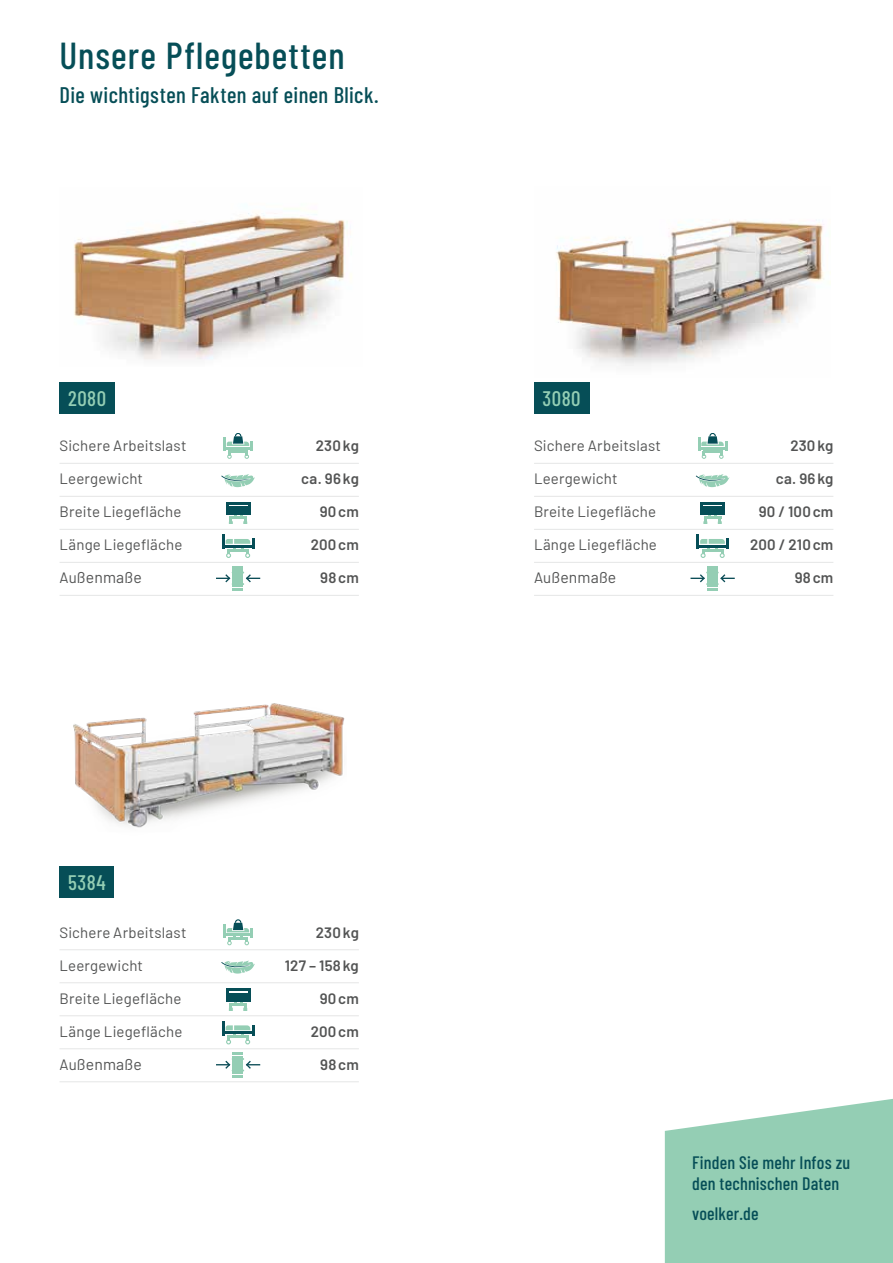
<style>
.page{position:relative;width:893px;height:1263px;background:#fff}
.page>*{position:absolute;margin:0;border:0;box-sizing:border-box;transform-origin:0 0}
.t1{font:500 37.5px "Barlow Condensed";letter-spacing:.03em;color:#064e57}
.t2{font:500 22.5px "Barlow Condensed";letter-spacing:.02em;color:#064e57}
.t3{font:500 21px "Barlow Condensed";letter-spacing:.025em;color:#94ceb4}
.t4{font:500 18px/21.6px "Barlow Condensed";letter-spacing:.01em;color:#064e57}
.t5{font:15.75px "Barlow";letter-spacing:.01em;color:#535454}
.t6{font:15px "Barlow";letter-spacing:.015em;color:#535454}
.t7{font:600 15px "Barlow";letter-spacing:.015em;color:#535454}
.s1{font-size:15px}
</style>
<div class="page">
<img style="left:556px;top:220px;width:275px;height:146px">
<img style="left:74px;top:213px;width:277px;height:147px">
<img style="left:73px;top:703px;width:272px;height:125px">
<div style="left:534px;top:382px;width:55px;height:32px;background:#064e57"></div>
<hr style="left:534px;top:463px;width:299px;height:1px;background:#e5e6e6">
<hr style="left:534px;top:496px;width:299px;height:1px;background:#e5e6e6">
<hr style="left:534px;top:529px;width:299px;height:1px;background:#e5e6e6">
<hr style="left:534px;top:562px;width:299px;height:1px;background:#e5e6e6">
<hr style="left:534px;top:595px;width:299px;height:1px;background:#e5e6e6">
<svg style="left:698px;top:433px;width:29px;height:26px"></svg>
<svg style="left:696px;top:474px;width:33px;height:13px"></svg>
<hr style="left:700px;top:502px;width:25px;height:3px;background:#064e57">
<svg style="left:700px;top:505px;width:25px;height:19px"></svg>
<hr style="left:704px;top:516px;width:17px;height:3px;background:#94ceb4">
<div style="left:700px;top:506px;width:25px;height:9px;background:#064e57"></div>
<hr style="left:696px;top:534px;width:3px;height:15px;background:#064e57">
<hr style="left:696px;top:545px;width:33px;height:3px;background:#064e57">
<svg style="left:700px;top:539px;width:29px;height:19px"></svg>
<svg style="left:690px;top:566px;width:45px;height:25px"></svg>
<hr style="left:60px;top:463px;width:299px;height:1px;background:#e5e6e6">
<hr style="left:60px;top:496px;width:299px;height:1px;background:#e5e6e6">
<hr style="left:60px;top:529px;width:299px;height:1px;background:#e5e6e6">
<hr style="left:60px;top:562px;width:299px;height:1px;background:#e5e6e6">
<hr style="left:60px;top:595px;width:299px;height:1px;background:#e5e6e6">
<hr style="left:223px;top:437px;width:3px;height:14px;background:#94ceb4">
<hr style="left:223px;top:447px;width:30px;height:2px;background:#94ceb4">
<svg style="left:227px;top:433px;width:26px;height:26px"></svg>
<svg style="left:221px;top:474px;width:34px;height:13px"></svg>
<hr style="left:226px;top:502px;width:24px;height:3px;background:#064e57">
<svg style="left:226px;top:505px;width:24px;height:19px"></svg>
<hr style="left:229px;top:516px;width:18px;height:3px;background:#94ceb4">
<div style="left:226px;top:506px;width:24px;height:9px;background:#064e57"></div>
<svg style="left:222px;top:534px;width:32px;height:24px"></svg>
<svg style="left:216px;top:566px;width:44px;height:25px"></svg>
<div style="left:60px;top:382px;width:55px;height:32px;background:#064e57"></div>
<div style="left:60px;top:866px;width:54px;height:32px;background:#064e57"></div>
<svg style="left:665px;top:1099px;width:228px;height:164px;background:#9ed2bb"></svg>
<hr style="left:60px;top:949px;width:299px;height:1px;background:#e5e6e6">
<hr style="left:60px;top:982px;width:299px;height:1px;background:#e5e6e6">
<hr style="left:60px;top:1015px;width:299px;height:1px;background:#e5e6e6">
<hr style="left:60px;top:1048px;width:299px;height:1px;background:#e5e6e6">
<hr style="left:60px;top:1081px;width:299px;height:1px;background:#e5e6e6">
<svg style="left:223px;top:919px;width:30px;height:26px"></svg>
<svg style="left:221px;top:961px;width:34px;height:12px"></svg>
<hr style="left:226px;top:988px;width:24px;height:3px;background:#064e57">
<svg style="left:226px;top:991px;width:24px;height:19px"></svg>
<hr style="left:229px;top:1002px;width:18px;height:3px;background:#94ceb4">
<div style="left:226px;top:993px;width:24px;height:8px;background:#064e57"></div>
<svg style="left:222px;top:1021px;width:32px;height:23px"></svg>
<svg style="left:216px;top:1052px;width:44px;height:25px"></svg>
<h1 class="t1" style="left:60px;top:29px;width:287px">Unsere Pflegebetten</h1>
<h2 class="t2" style="left:60px;top:79px;width:321px">Die wichtigsten Fakten auf einen Blick.</h2>
<h3 class="t3" style="left:68px;top:383px;width:39px">2080</h3>
<p class="t6" style="left:60px;top:435px;width:128px">Sichere Arbeitslast</p>
<p class="t7" style="left:316px;top:435px;width:45px">230kg</p>
<p class="t6" style="left:60px;top:468px;width:85px">Leergewicht</p>
<p class="t7" style="left:301px;top:468px;width:59px">ca. 96kg</p>
<p class="t6" style="left:60px;top:501px;width:123px">Breite Liegefläche</p>
<p class="t7" style="left:320px;top:501px;width:41px">90cm</p>
<p class="t6" style="left:60px;top:534px;width:124px">Länge Liegefläche</p>
<p class="t7" style="left:311px;top:534px;width:50px">200cm</p>
<p class="t5" style="left:60px;top:566px;width:84px"><span class="s1">Au</span>ßenmaße</p>
<p class="t7" style="left:320px;top:567px;width:40px">98cm</p>
<h3 class="t3" style="left:68px;top:867px;width:39px">5384</h3>
<p class="t6" style="left:60px;top:921px;width:128px">Sichere Arbeitslast</p>
<p class="t7" style="left:316px;top:921px;width:45px">230kg</p>
<p class="t6" style="left:60px;top:954px;width:85px">Leergewicht</p>
<p class="t7" style="left:285px;top:954px;width:76px">127 – 158kg</p>
<p class="t6" style="left:60px;top:987px;width:123px">Breite Liegefläche</p>
<p class="t7" style="left:320px;top:987px;width:41px">90cm</p>
<p class="t6" style="left:60px;top:1020px;width:124px">Länge Liegefläche</p>
<p class="t7" style="left:311px;top:1020px;width:50px">200cm</p>
<p class="t5" style="left:60px;top:1053px;width:84px"><span class="s1">Au</span>ßenmaße</p>
<p class="t7" style="left:320px;top:1053px;width:40px">98cm</p>
<h3 class="t3" style="left:543px;top:383px;width:39px">3080</h3>
<p class="t6" style="left:534px;top:435px;width:128px">Sichere Arbeitslast</p>
<p class="t7" style="left:790px;top:435px;width:45px">230kg</p>
<p class="t6" style="left:534px;top:468px;width:85px">Leergewicht</p>
<p class="t7" style="left:776px;top:468px;width:59px">ca. 96kg</p>
<p class="t6" style="left:534px;top:501px;width:123px">Breite Liegefläche</p>
<p class="t7" style="left:759px;top:501px;width:76px">90 / 100cm</p>
<p class="t6" style="left:534px;top:534px;width:124px">Länge Liegefläche</p>
<p class="t7" style="left:750px;top:534px;width:85px">200 / 210cm</p>
<p class="t5" style="left:534px;top:566px;width:84px"><span class="s1">Au</span>ßenmaße</p>
<p class="t7" style="left:795px;top:567px;width:40px">98cm</p>
<p class="t4" style="left:692px;top:1150px;width:159px">Finden Sie mehr Infos zu den technischen Daten</p>
<p class="t4" style="left:692px;top:1202px;width:68px">voelker.de</p>
</div>
